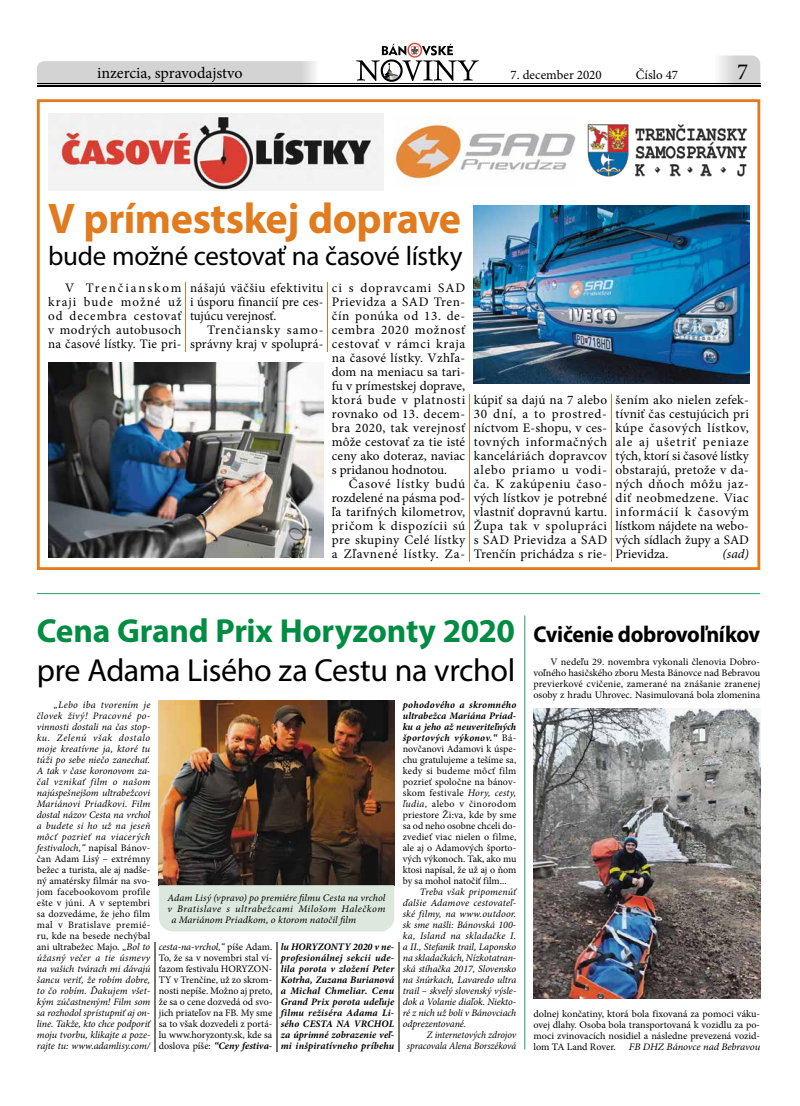
<style>
.page{position:relative;width:800px;height:1106px;background:#fff}
.page>*{position:absolute;margin:0;border:0;box-sizing:border-box;transform-origin:0 0}
.t1{font:700 43px "Myriad Pro";letter-spacing:-.01em;color:#e17b1e}
.t2{font:700 33.4px "Myriad Pro";letter-spacing:-.01em;color:#008c42}
.t3{font:32px "Myriad Pro";letter-spacing:-.015em;color:#000}
.t4{font:27px "Myriad Pro";letter-spacing:-.015em;color:#000}
.t5{font:700 23px "Myriad Pro";letter-spacing:-.015em;color:#000;scale:.96 1}
.t6{font:23px "Minion Pro";color:#000}
.t7{font:16px "Minion Pro";color:#000}
.t8{font:13px/14px "Minion Pro";letter-spacing:.015em;color:#000;text-align:justify}
.t9{font:italic 13px "Minion Pro";color:#000}
.t10{font:italic 10px/11px "Minion Pro";letter-spacing:-.005em;color:#000;text-align:justify}
.t11{font:10px/11px "Minion Pro";color:#000;text-align:justify}
.t12{font:italic 700 10px/11px "Minion Pro";letter-spacing:.01em;color:#000;text-align:justify}
.t13{font:italic 10px "Minion Pro";letter-spacing:.045em;color:#000}
.t14{font:italic 10px "Minion Pro";letter-spacing:-.005em;color:#000;scale:1.05 1}
.s1{font-style:normal}
.s2{font-weight:700;font-style:italic}
.s3{font-style:italic}
</style>
<div class="page">
<svg style="left:713px;top:55px;width:47px;height:29px"></svg>
<svg style="left:37px;top:61px;width:281px;height:23px;background:#cccbcb"></svg>
<svg style="left:356px;top:43px;width:122px;height:39px"></svg>
<hr style="left:37px;top:84px;width:723px;height:1px;background:#000">
<hr style="left:37px;top:85px;width:723px;height:2px;background:#000">
<hr style="left:37px;top:593px;width:723px;height:1px;background:#008c42">
<hr style="left:524px;top:615px;width:1px;height:434px;background:#008c42">
<hr style="left:154px;top:942px;width:1px;height:110px;background:#797571">
<hr style="left:276px;top:942px;width:1px;height:110px;background:#797571">
<hr style="left:398px;top:942px;width:1px;height:110px;background:#797571">
<svg style="left:37px;top:99px;width:723px;height:471px"></svg>
<img style="left:48px;top:113px;width:336px;height:78px">
<img style="left:49px;top:363px;width:274px;height:194px">
<img style="left:473px;top:205px;width:276px;height:178px">
<img style="left:393px;top:116px;width:182px;height:71px">
<img style="left:533px;top:708px;width:227px;height:290px">
<img style="left:585px;top:124px;width:165px;height:63px">
<img style="left:159px;top:701px;width:235px;height:184px">
<div style="left:159px;top:885px;width:235px;height:46px;background:#dce8de"></div>
<h3 class="t7" style="left:97px;top:62px;width:147px">inzercia, spravodajstvo</h3>
<h3 class="t8" style="left:510px;top:68px;width:93px">7. december 2020</h3>
<h3 class="t8" style="left:635px;top:68px;width:44px">Číslo 47</h3>
<h3 class="t6" style="left:737px;top:57px;width:13px">7</h3>
<h1 class="t1" style="left:48px;top:190px;width:414px">V prímestskej doprave</h1>
<h3 class="t4" style="left:48px;top:240px;width:416px">bude možné cestovať na časové lístky</h3>
<h3 class="t8" style="left:48px;top:280px;width:135px;text-indent:17px">V Trenčianskom kraji bude možné už od decembra cestovať v modrých autobusoch na časové lístky. Tie pri-</h3>
<h3 class="t8" style="left:190px;top:280px;width:135px">nášajú väčšiu efektivitu i úsporu financií pre ces&shy;tujúcu verejnosť.</h3>
<h3 class="t8" style="left:190px;top:322px;width:135px;text-align:right">Trenčiansky samo&shy;správny kraj v spoluprá-</h3>
<p class="t8" style="left:332px;top:280px;width:135px">ci s dopravcami SAD Prievidza a SAD Tren&shy;čín ponúka od 13. de&shy;cembra 2020 možnosť cestovať v rámci kraja na časové lístky. Vzhľa&shy;dom na meniacu sa tari&shy;fu v prímestskej doprave, ktorá bude v platnosti rovnako od 13. decem&shy;bra 2020, tak verejnosť môže cestovať za tie isté ceny ako doteraz, naviac s pridanou hodnotou.</p>
<h3 class="t8" style="left:332px;top:476px;width:135px;text-indent:17px">Časové lístky budú rozdelené na pásma pod&shy;ľa tarifných kilometrov, pričom k dispozícii sú pre skupiny Celé lístky a Zľavnené lístky. Za-</h3>
<p class="t8" style="left:473px;top:393px;width:135px">kúpiť sa dajú na 7 alebo 30 dní, a to prostred&shy;níctvom E-shopu, v ces&shy;tovných informačných kanceláriách dopravcov alebo priamo u vodi&shy;ča. K zakúpeniu časo&shy;vých lístkov je potrebné vlastniť dopravnú kartu.<br>Župa tak v spolupráci s SAD Prievidza a SAD Trenčín prichádza s rie-</p>
<p class="t8" style="left:615px;top:393px;width:135px">šením ako nielen zefek&shy;tívniť čas cestujúcich pri kúpe časových lístkov, ale aj ušetriť peniaze tých, ktorí si časové lístky obstarajú, pretože v da&shy;ných dňoch môžu jaz&shy;diť neobmedzene. Viac informácií k časovým lístkom nájdete na webo&shy;vých sídlach župy a SAD Prievidza.</p>
<h3 class="t9" style="left:722px;top:545px;width:28px">(sad)</h3>
<h2 class="t2" style="left:37px;top:609px;width:479px">Cena Grand Prix Horyzonty 2020</h2>
<h3 class="t3" style="left:37px;top:650px;width:479px">pre Adama Lisého za Cestu na vrchol</h3>
<p class="t10" style="left:37px;top:699px;width:115px;text-indent:17px">„Lebo iba tvorením je človek živý! Pracovné po&shy;vinnosti dostali na čas stop&shy;ku. Zelenú však dostalo moje kreatívne ja, ktoré tu túži po sebe niečo zanechať.<br>A tak v čase koronovom za&shy;čal vznikať film o našom najúspešnejšom ultrabežcovi Mariánovi Priadkovi. Film dostal názov Cesta na vrchol a budete si ho už na jeseň môcť pozrieť na viacerých festivaloch,“ <span class="s1">napísal Bánov&shy;čan Adam Lisý – extrémny bežec a turista, ale aj nadše&shy;ný amatérsky filmár na svo&shy;jom facebookovom profile ešte v júni. A v septembri sa dozvedáme, že jeho film mal v Bratislave premié&shy;ru, kde na besede nechýbal ani ultrabežec Majo.</span> „Bol to úžasný večer a tie úsmevy na vašich tvárach mi dávajú šancu veriť, že robím dobre, to čo robím. Ďakujem všet&shy;kým zúčastneným! Film som sa rozhodol sprístupniť aj on&shy;line. Takže, kto chce podporiť moju tvorbu, klikajte a poze&shy;rajte tu: www.adamlisy.com/</p>
<p class="t11" style="left:403px;top:699px;width:115px"><span class="s2">pohodového a skromného ultrabežca Mariána Priad&shy;ku a jeho až neuveriteľných športových výkonov.“</span> Bá&shy;novčanovi Adamovi k úspe&shy;chu gratulujeme a tešíme sa, kedy si budeme môcť film pozrieť spoločne na bánov&shy;skom festivale <span class="s3">Hory, cesty, ľudia</span>, alebo v činorodom priestore Ži:va, kde by sme sa od neho osobne chceli do&shy;zvedieť viac nielen o filme, ale aj o Adamových športo&shy;vých výkonoch. Tak, ako mu ktosi napísal, že už aj o ňom by sa mohol natočiť film...</p>
<p class="t10" style="left:403px;top:886px;width:115px;text-indent:17px">Treba však pripomenúť ďalšie Adamove cestovateľ&shy;ské filmy, na www.outdoor. sk sme našli: Bánovská 100- ka, Island na skladačke I. a II., Stefanik trail, Laponsko na skladačkách, Nízkotatran&shy;ská stíhačka 2017, Slovensko na šnúrkach, Lavaredo ultra trail – skvelý slovenský výsle&shy;dok a Volanie diaľok. Niekto&shy;ré z nich už boli v Bánovciach odprezentované.</p>
<p class="t10" style="left:407px;top:1029px;width:111px;text-align:right">Z internetových zdrojov spracovala Alena Borszéková</p>
<p class="t10" style="left:167px;top:892px;width:219px">Adam Lisý (vpravo) po premiére lmu Cesta na vrchol</p>
<p class="t13" style="left:167px;top:902px;width:220px">v Bratislave s ultrabežcami Milošom Halečkom</p>
<p class="t10" style="left:171px;top:914px;width:186px">a Mariánom Priadkom, o ktorom natočil lm</p>
<p class="t11" style="left:159px;top:941px;width:115px"><span class="s3">cesta-na-vrchol,“</span> píše Adam.<br>To, že sa v novembri stal ví&shy;ťazom festivalu HORYZON-TY v Trenčíne, už zo skrom&shy;nosti nepíše. Možno aj preto, že sa o cene dozvedá od svo&shy;jich priateľov na FB. My sme sa to však dozvedeli z portá&shy;lu www.horyzonty.sk, kde sa doslova píše: <span class="s2">“Ceny festiva-</span></p>
<p class="t12" style="left:281px;top:941px;width:115px">lu HORYZONTY 2020 v ne&shy;profesionálnej sekcii ude&shy;lila porota v zložení Peter Kotrha, Zuzana Burianová a Michal Chmeliar. Cenu Grand Prix porota udeľuje filmu režiséra Adama Li&shy;sého CESTA NA VRCHOL za úprimné zobrazenie veľ&shy;mi inšpiratívneho príbehu</p>
<h3 class="t5" style="left:533px;top:619px;width:238px">Cvičenie dobrovoľníkov</h3>
<p class="t11" style="left:533px;top:656px;width:228px;text-indent:17px">V nedeľu 29. novembra vykonali členovia Dobro&shy;voľného hasičského zboru Mesta Bánovce nad Bebravou previerkové cvičenie, zamerané na znášanie zranenej osoby z hradu Uhrovec. Nasimulovaná bola zlomenina</p>
<p class="t11" style="left:533px;top:1008px;width:228px">dolnej končatiny, ktorá bola fixovaná za pomoci váku&shy;ovej dlahy. Osoba bola transportovaná k vozidlu za po&shy;moci zvinovacích nosidiel a následne prevezená vozid&shy;lom TA Land Rover.</p>
<p class="t14" style="left:628px;top:1039px;width:127px">FB DHZ Bánovce nad Bebravou</p>
</div>
